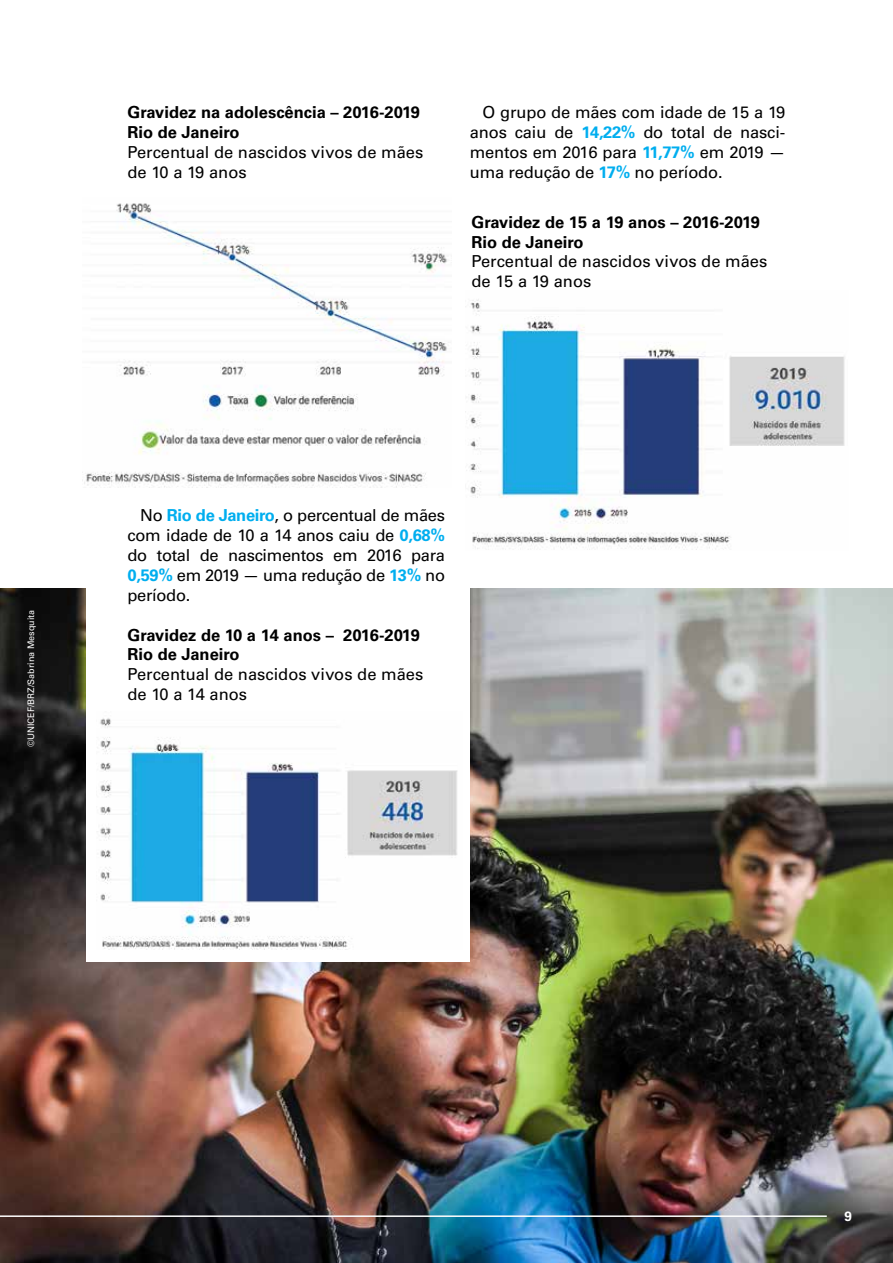
<style>
.page{position:relative;width:893px;height:1263px;background:#fff}
.page>*{position:absolute;margin:0;border:0;box-sizing:border-box;transform-origin:0 0}
.t1{font:16.5px/19.8px "Univers LT Std";letter-spacing:-.01em;color:#000}
.t2{font:700 16.5px/19.8px "Univers LT Std";color:#000}
.t3{font:700 13.5px "Univers LT Std";color:#fff}
.t4{font:9px "Univers LT Std";color:#fff}
.s1{font-weight:700;color:#00aeef}
</style>
<div class="page">
<img style="left:0;top:589px;width:893px;height:674px">
<div style="left:87px;top:555px;width:383px;height:406px;background:#fff"></div>
<img style="left:466px;top:299px;width:379px;height:251px">
<img style="left:82px;top:203px;width:367px;height:284px">
<img style="left:97px;top:718px;width:361px;height:231px">
<hr style="left:0;top:1215px;width:827px;height:2px;background:#fff">
<p class="t4" style="left:26px;top:747px;width:139px;rotate:-90deg">©UNICEF/BRZ/Sabrina Mesquita</p>
<p class="t2" style="left:127px;top:103px;width:294px">Gravidez na adolescência – 2016-2019<br>Rio de Janeiro</p>
<p class="t1" style="left:127px;top:142px;width:297px">Percentual de nascidos vivos de mães de 10 a 19 anos</p>
<p class="t1" style="left:470px;top:103px;width:317px;text-align:justify;text-indent:13px">O grupo de mães com idade de 15 a 19 anos caiu de <span class="s1">14,22%</span> do total de nasci&shy;mentos em 2016 para <span class="s1">11,77%</span> em 2019 — uma redução de <span class="s1">17%</span> no período.</p>
<p class="t2" style="left:471px;top:212px;width:290px">Gravidez de 15 a 19 anos – 2016-2019<br>Rio de Janeiro</p>
<p class="t1" style="left:471px;top:252px;width:297px">Percentual de nascidos vivos de mães de 15 a 19 anos</p>
<p class="t1" style="left:128px;top:506px;width:319px;text-align:justify;text-indent:13px">No <span class="s1">Rio de Janeiro</span>, o percentual de mães com idade de 10 a 14 anos caiu de <span class="s1">0,68% </span>do total de nascimentos em 2016 para <span class="s1">0,59%</span> em 2019 — uma redução de <span class="s1">13%</span> no período.</p>
<p class="t2" style="left:127px;top:625px;width:294px">Gravidez de 10 a 14 anos – 2016-2019<br>Rio de Janeiro</p>
<p class="t1" style="left:127px;top:664px;width:297px">Percentual de nascidos vivos de mães de 10 a 14 anos</p>
<p class="t3" style="left:844px;top:1209px;width:9px">9</p>
</div>
